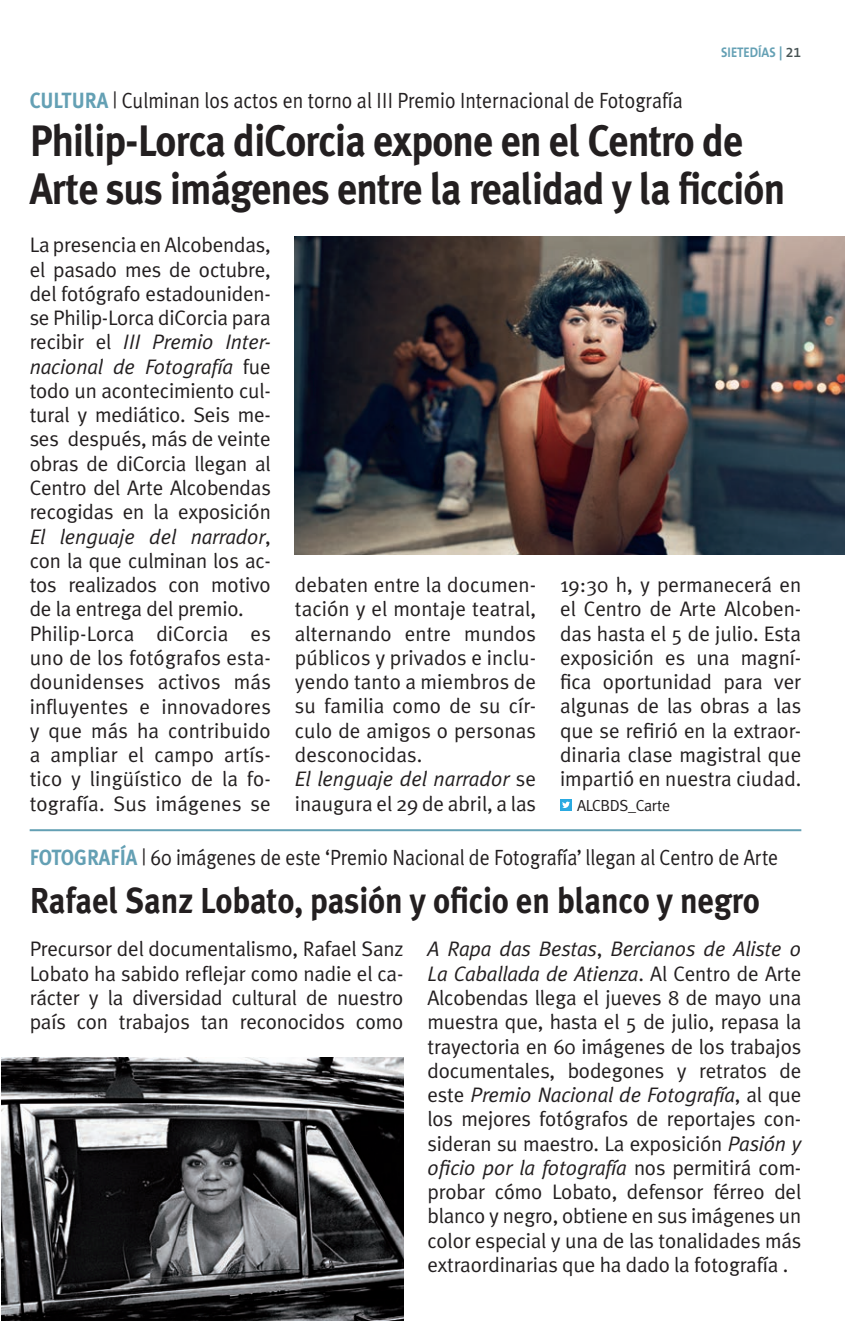
<style>
.page{position:relative;width:845px;height:1321px;background:#fff}
.page>*{position:absolute;margin:0;border:0;box-sizing:border-box;transform-origin:0 0}
.t1{font:700 44px/48px "Meta Plus";letter-spacing:-.02em;color:#231f20;scale:.9 1}
.t2{font:700 36px "Meta Plus";letter-spacing:-.005em;color:#231f20;scale:.9 1}
.t3{font:22px "Meta Plus Normal";letter-spacing:-.005em;color:#231f20;scale:.9 1}
.t4{font:21px/24.2px "Meta Plus Normal";letter-spacing:-.01em;color:#231f20;text-align:justify}
.t5{font:16px "Meta Plus Normal";letter-spacing:-.025em;color:#231f20}
.t6{font:700 14px "The Sans B7";color:#64a0b4;scale:.9 1}
.s1{font-family:"The Sans B6";font-weight:600;color:#475354}
.s2{font-family:"Meta Plus";font-weight:700;color:#64a0b4}
.s3{font-style:italic}
</style>
<div class="page">
<div style="left:560px;top:799px;width:11px;height:12px;background:#2aaae1"></div>
<svg style="left:562px;top:802px;width:7px;height:6px"></svg>
<img style="left:1px;top:1057px;width:402px;height:264px">
<img style="left:294px;top:237px;width:550px;height:317px">
<hr style="left:30px;top:829px;width:771px;height:2px;background:#64a0b4">
<p class="t6" style="left:720px;top:45px;width:91px">SIETEDÍAS | <span class="s1">21</span></p>
<p class="t3" style="left:30px;top:88px;width:727px"><span class="s2">CULTURA</span> | Culminan los actos en torno al III Premio Internacional de Fotografía</p>
<h1 class="t1" style="left:30px;top:117px;width:840px">Philip-Lorca diCorcia expone en el Centro de<br>Arte sus imágenes entre la realidad y la ficción</h1>
<p class="t4" style="left:30px;top:233px;width:243px;text-align:left">La presencia en Alcobendas, el pasado mes de octubre, del fotógrafo estadouniden&shy;se Philip-Lorca diCorcia para recibir el <span class="s3">III Premio Inter&shy;nacional de Fotografía</span> fue todo un acontecimiento cul&shy;tural y mediático. Seis me&shy;ses después, más de veinte obras de diCorcia llegan al<br>Centro del Arte Alcobendas recogidas en la exposición<br><span class="s3">El lenguaje del narrador</span>, con la que culminan los ac&shy;tos realizados con motivo de la entrega del premio.<br>Philip-Lorca diCorcia es uno de los fotógrafos esta&shy;dounidenses activos más influyentes e innovadores y que más ha contribuido a ampliar el campo artís&shy;tico y lingüístico de la fo&shy;tografía. Sus imágenes se</p>
<p class="t4" style="left:295px;top:572px;width:243px;text-align:left">debaten entre la documen&shy;tación y el montaje teatral, alternando entre mundos públicos y privados e inclu&shy;yendo tanto a miembros de su familia como de su cír&shy;culo de amigos o personas desconocidas.<br><span class="s3">El lenguaje del narrador</span> se inaugura el 29 de abril, a las</p>
<p class="t4" style="left:560px;top:572px;width:243px">19:30 h, y permanecerá en el Centro de Arte Alcoben&shy;das hasta el 5 de julio. Esta exposición es una magní&shy;fica oportunidad para ver algunas de las obras a las que se refirió en la extraor&shy;dinaria clase magistral que impartió en nuestra ciudad.</p>
<p class="t5" style="left:577px;top:796px;width:95px">ALCBDS_Carte</p>
<p class="t3" style="left:30px;top:845px;width:833px"><span class="s2">FOTOGRAFÍA</span> | 60 imágenes de este ‘Premio Nacional de Fotografía’ llegan al Centro de Arte</p>
<h2 class="t2" style="left:30px;top:880px;width:812px">Rafael Sanz Lobato, pasión y oficio en blanco y negro</h2>
<p class="t4" style="left:30px;top:937px;width:375px">Precursor del documentalismo, Rafael Sanz Lobato ha sabido reflejar como nadie el ca&shy;rácter y la diversidad cultural de nuestro país con trabajos tan reconocidos como</p>
<p class="t4" style="left:427px;top:937px;width:376px"><span class="s3">A Rapa das Bestas</span>, <span class="s3">Bercianos de Aliste o La Caballada de Atienza</span>. Al Centro de Arte Alcobendas llega el jueves 8 de mayo una muestra que, hasta el 5 de julio, repasa la trayectoria en 60 imágenes de los trabajos documentales, bodegones y retratos de este <span class="s3">Premio Nacional de Fotografía</span>, al que los mejores fotógrafos de reportajes con&shy;sideran su maestro. La exposición <span class="s3">Pasión y oficio por la fotografía</span> nos permitirá com&shy;probar cómo Lobato, defensor férreo del blanco y negro, obtiene en sus imágenes un color especial y una de las tonalidades más extraordinarias que ha dado la fotografía .</p>
</div>
